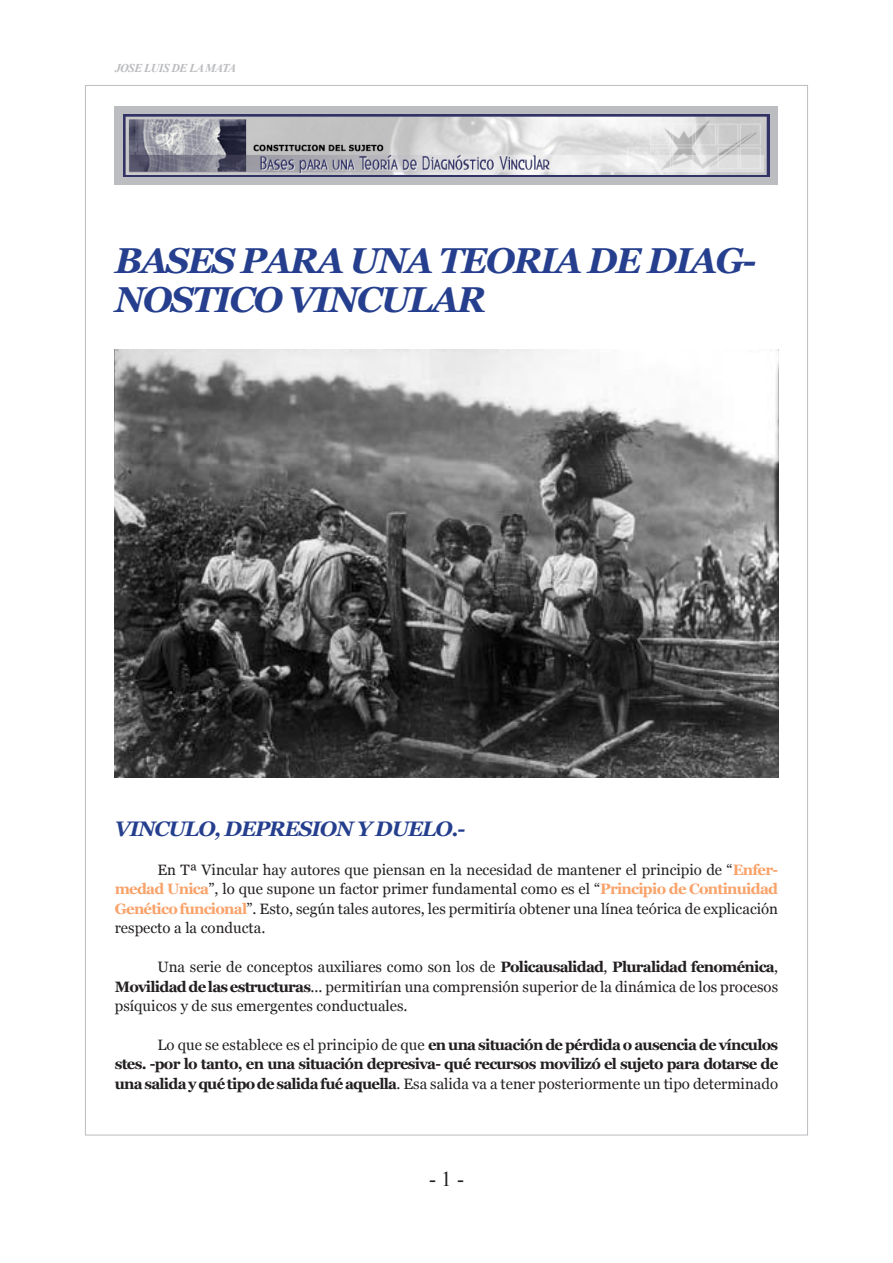
<style>
.page{position:relative;width:893px;height:1263px;background:#fff}
.page>*{position:absolute;margin:0;border:0;box-sizing:border-box;transform-origin:0 0}
.t1{font:italic 700 36px/38.8px "Georgia";letter-spacing:-.05em;color:#253f8e}
.t2{font:italic 700 21px "Georgia";letter-spacing:-.05em;color:#253f8e}
.t3{font:21px "Times New Roman";color:#231f20}
.t4{font:15px/19.5px "Georgia";color:#231f20;text-align:justify}
.t5{font:700 15px/19.5px "Georgia";letter-spacing:-.05em;color:#231f20;text-align:justify}
.t6{font:italic 700 12px "Times New Roman";letter-spacing:-.05em;color:#bcbdc0}
.s1{font-weight:700;color:#f9a269}
.s2{font-weight:700}
.s3{font-weight:400}
</style>
<div class="page">
<div style="left:115px;top:106px;width:663px;height:79px;background:#bcbdc0"></div>
<img style="left:123px;top:115px;width:647px;height:61px">
<img style="left:115px;top:350px;width:663px;height:427px">
<p class="t6" style="left:115px;top:60px;width:123px">JOSE LUIS DE LA MATA</p>
<p class="t1" style="left:115px;top:239px;width:643px">BASES PARA UNA TEORIA DE DIAG-<br>NOSTICO VINCULAR</p>
<p class="t2" style="left:115px;top:813px;width:352px">VINCULO, DEPRESION Y DUELO.-</p>
<p class="t4" style="left:115px;top:859px;width:665px;text-indent:43px">En Tª Vincular hay autores que piensan en la necesidad de mantener el principio de “<span class="s1">Enfer&shy;medad Unica</span>”, lo que supone un factor primer fundamental como es el “<span class="s1">Principio de Continuidad Genético funcional</span>”. Esto, según tales autores, les permitiría obtener una línea teórica de explicación respecto a la conducta.</p>
<p class="t4" style="left:115px;top:957px;width:665px;text-indent:43px">Una serie de conceptos auxiliares como son los de <span class="s2">Policausalidad</span>, <span class="s2">Pluralidad fenoménica</span>, <span class="s2">Movilidad de las estructuras</span>... permitirían una comprensión superior de la dinámica de los procesos psíquicos y de sus emergentes conductuales.</p>
<p class="t5" style="left:115px;top:1034px;width:665px;text-indent:43px"><span class="s3">Lo que se establece es el principio de que</span> en una situación de pérdida o ausencia de vínculos stes. -por lo tanto, en una situación depresiva- qué recursos movilizó el sujeto para dotarse de una salida y qué tipo de salida fué aquella<span class="s3">. Esa salida va a tener posteriormente un tipo determinado</span></p>
<h2 class="t3" style="left:429px;top:1165px;width:36px">- 1 -</h2>
</div>
